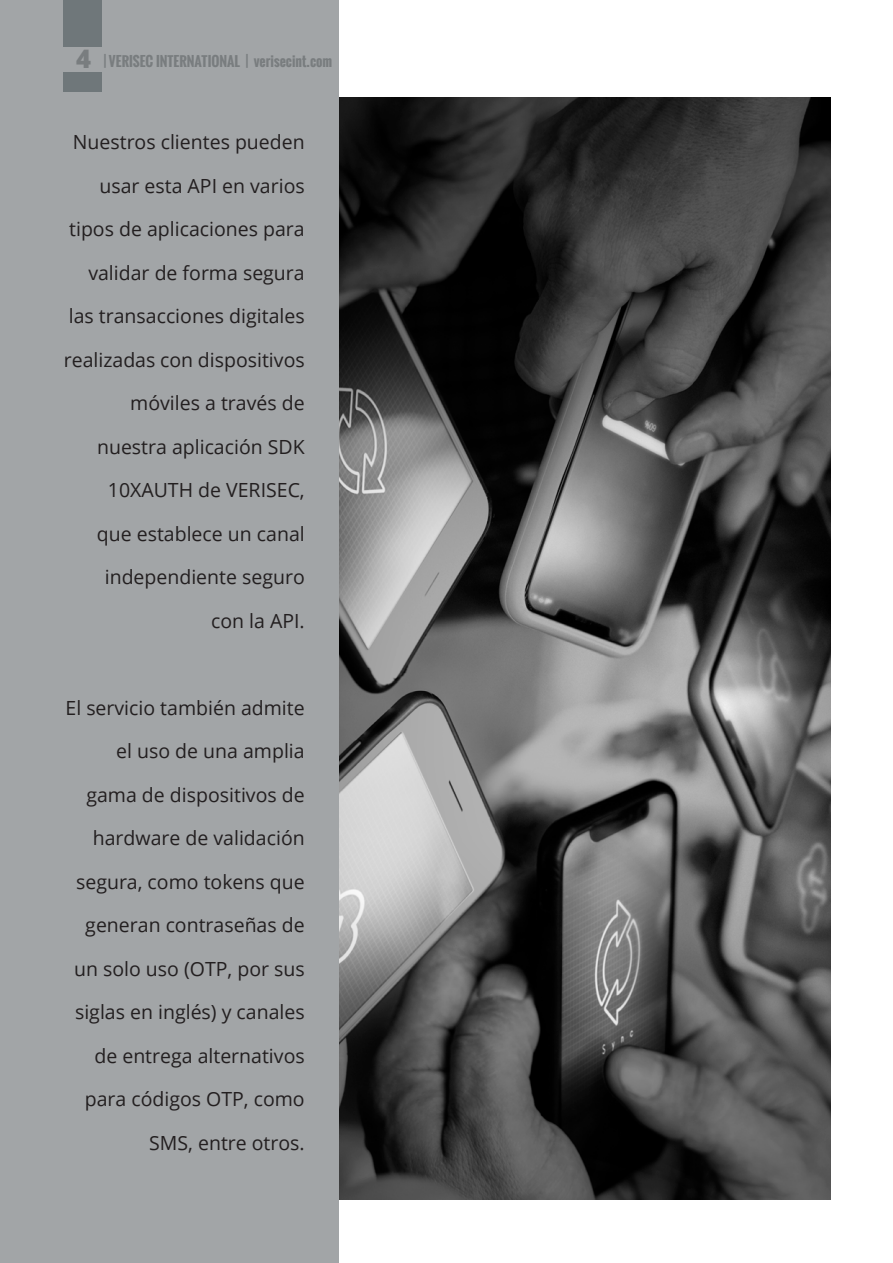
<style>
.page{position:relative;width:893px;height:1263px;background:#fff}
.page>*{position:absolute;margin:0;border:0;box-sizing:border-box;transform-origin:0 0}
.t1{font:800 25.5px "Open Sans";color:#797d7f}
.t2{font:19.5px "Open Sans";color:#231f20}
.t3{font:700 13.5px "Oswald";color:#797d7f}
</style>
<div class="page">
<img style="left:339px;top:98px;width:491px;height:1101px">
<div style="left:0;top:0;width:339px;height:1263px;background:#a2a5a7"></div>
<div style="left:64px;top:0;width:38px;height:46px;background:#6f777a"></div>
<div style="left:64px;top:73px;width:38px;height:19px;background:#6f777a"></div>
<hr style="left:892px;top:99px;width:1px;height:164px;background:#32253f">
<p class="t1" style="left:76px;top:39px;width:16px">4</p>
<p class="t3" style="left:103px;top:51px;width:230px">| VERISEC INTERNATIONAL | verisecint.com</p>
<p class="t2" style="left:73px;top:129px;width:233px">Nuestros clientes pueden</p>
<p class="t2" style="left:99px;top:172px;width:207px">usar esta API en varios</p>
<p class="t2" style="left:69px;top:216px;width:237px">tipos de aplicaciones para</p>
<p class="t2" style="left:88px;top:259px;width:218px">validar de forma segura</p>
<p class="t2" style="left:69px;top:303px;width:237px">las transacciones digitales</p>
<p class="t2" style="left:64px;top:346px;width:242px">realizadas con dispositivos</p>
<p class="t2" style="left:130px;top:390px;width:176px">móviles a través de</p>
<p class="t2" style="left:97px;top:433px;width:209px">nuestra aplicación SDK</p>
<p class="t2" style="left:108px;top:477px;width:198px">10XAUTH de VERISEC,</p>
<p class="t2" style="left:97px;top:520px;width:209px">que establece un canal</p>
<p class="t2" style="left:105px;top:564px;width:201px">independiente seguro</p>
<p class="t2" style="left:211px;top:607px;width:95px">con la API.</p>
<p class="t2" style="left:65px;top:694px;width:241px">El servicio también admite</p>
<p class="t2" style="left:116px;top:738px;width:190px">el uso de una amplia</p>
<p class="t2" style="left:86px;top:781px;width:220px">gama de dispositivos de</p>
<p class="t2" style="left:93px;top:825px;width:213px">hardware de validación</p>
<p class="t2" style="left:76px;top:868px;width:230px">segura, como tokens que</p>
<p class="t2" style="left:85px;top:912px;width:221px">generan contraseñas de</p>
<p class="t2" style="left:74px;top:955px;width:232px">un solo uso (OTP, por sus</p>
<p class="t2" style="left:75px;top:999px;width:231px">siglas en inglés) y canales</p>
<p class="t2" style="left:94px;top:1042px;width:212px">de entrega alternativos</p>
<p class="t2" style="left:85px;top:1086px;width:221px">para códigos OTP, como</p>
<p class="t2" style="left:149px;top:1129px;width:157px">SMS, entre otros.</p>
</div>
